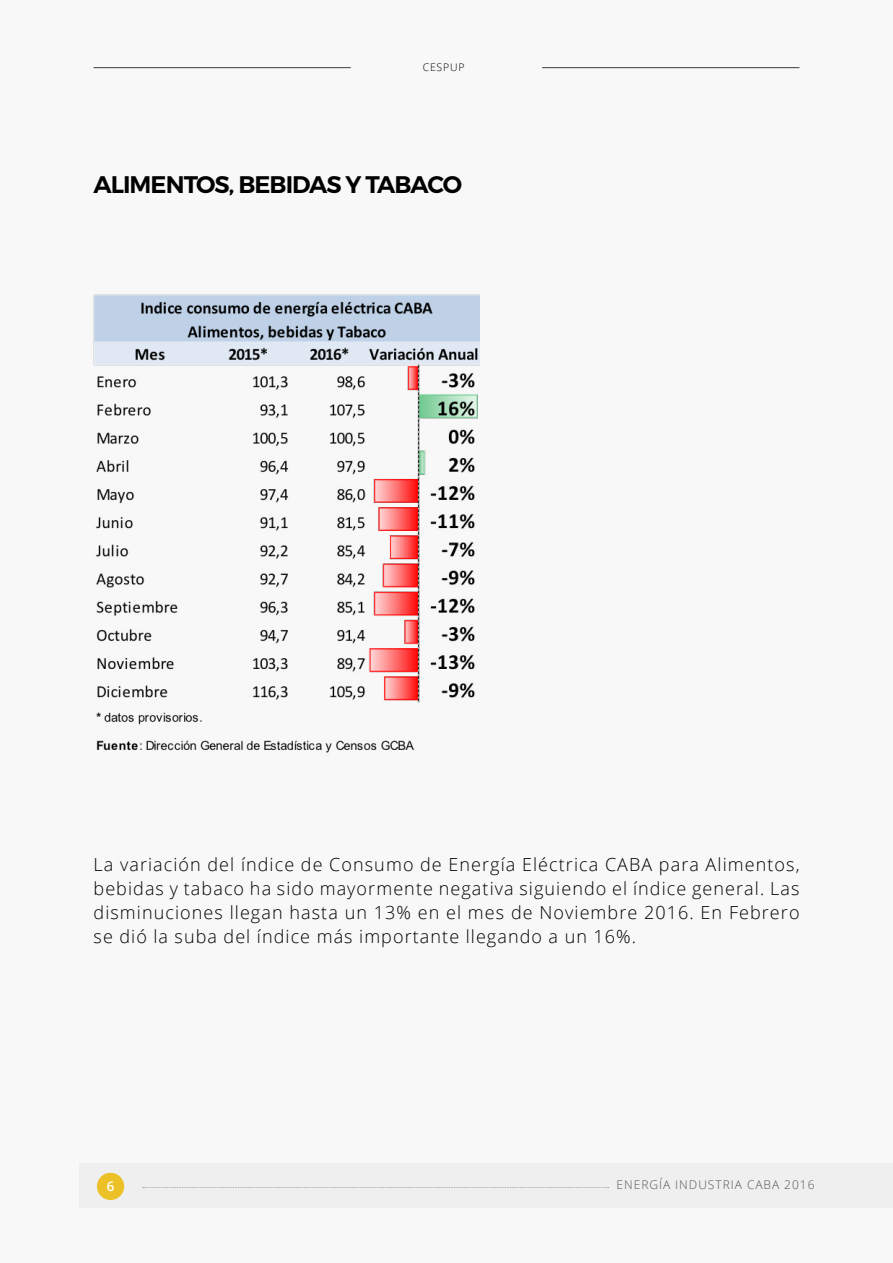
<style>
.page{position:relative;width:893px;height:1263px;background:#f8f8f8}
.page>*{position:absolute;margin:0;border:0;box-sizing:border-box;transform-origin:0 0}
.t1{font:600 24px "Montserrat";letter-spacing:-.04em;color:#000}
.t2{font:300 18px/24px "Open Sans";letter-spacing:.06em;color:#000;text-align:justify}
.t3{font:600 13.2px "Open Sans";color:#fff}
.t4{font:300 12px "Open Sans";letter-spacing:.08em;color:#565659}
.t5{font:300 10.5px "Open Sans";letter-spacing:.08em;color:#000}
</style>
<div class="page">
<img style="left:94px;top:295px;width:385px;height:458px">
<div style="left:79px;top:1163px;width:814px;height:45px;background:#efeff0"></div>
<div style="left:97px;top:1173px;width:27px;height:27px;background:#ecc027;border-radius:50%"></div>
<hr style="left:94px;top:67px;width:257px;height:1px;background:#3d3c3e">
<hr style="left:542px;top:67px;width:257px;height:1px;background:#3d3c3e">
<svg style="left:143px;top:1187px;width:466px;height:1px"></svg>
<p class="t5" style="left:423px;top:60px;width:43px">CESPUP</p>
<h1 class="t1" style="left:94px;top:170px;width:370px">ALIMENTOS, BEBIDAS Y TABACO</h1>
<p class="t2" style="left:94px;top:852px;width:707px">La variación del índice de Consumo de Energía Eléctrica CABA para Alimentos, bebidas y tabaco ha sido mayormente negativa siguiendo el índice general. Las disminuciones llegan hasta un 13% en el mes de Noviembre 2016. En Febrero se dió la suba del índice más importante llegando a un 16%.</p>
<p class="t3" style="left:107px;top:1177px;width:9px">6</p>
<p class="t4" style="left:617px;top:1177px;width:199px">ENERGÍA INDUSTRIA CABA 2016</p>
</div>
